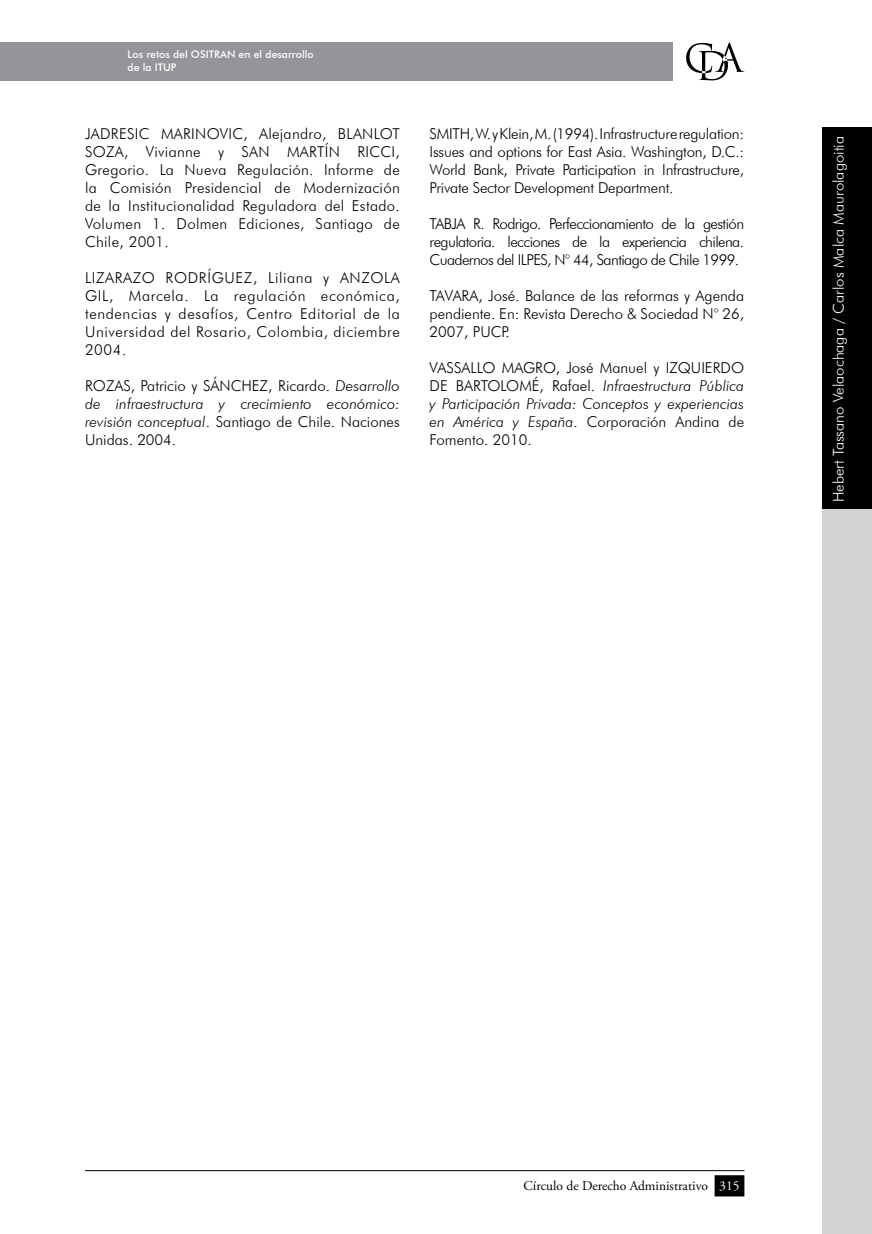
<style>
.page{position:relative;width:872px;height:1234px;background:#fff}
.page>*{position:absolute;margin:0;border:0;box-sizing:border-box;transform-origin:0 0}
.t1{font:300 15px/18px "Futura BT";color:#000;text-align:justify}
.t2{font:italic 300 15px/18px "Futura BT";color:#000;text-align:justify}
.t3{font:300 15px "Futura BT";color:#fff}
.t4{font:13.5px "Adobe Garamond Pro";color:#000}
.t5{font:500 10.5px/12.6px "Futura BT";color:#fff}
.s1{font-style:italic}
.s2{font-style:normal}
.s3{color:#fff}
</style>
<div class="page">
<div style="left:822px;top:211px;width:50px;height:1022px;background:#d1d3d4"></div>
<div style="left:822px;top:128px;width:50px;height:381px;background:#000"></div>
<div style="left:0;top:43px;width:673px;height:38px;background:#939598"></div>
<svg style="left:686px;top:42px;width:58px;height:38px"></svg>
<hr style="left:85px;top:1169px;width:659px;height:1px;background:#000">
<div style="left:715px;top:1175px;width:28px;height:20px;background:#000"></div>
<div style="left:714px;top:1174px;width:30px;height:22px;border:2px solid #000"></div>
<p class="t5" style="left:128px;top:48px;width:188px">Los retos del OSITRAN en el desarrollo de la ITUP</p>
<p class="t1" style="left:85px;top:125px;width:316px">JAD RESI C MARI NOVI C, Alejandro, BLANLOT SOZA, Vivianne y SAN MARTÍN RI CCI , Gregorio. La Nueva Regulación. I nforme de la Comisión Presidencial de Modernización de la I nstitucionalidad Reguladora del Estado.<br>Volumen 1. Dolmen Ediciones, Santiago de Chile, 2001.</p>
<p class="t1" style="left:85px;top:269px;width:316px">LIZARAZO RODRÍGUEZ, Liliana y ANZOLA GI L, Marcela. La regulación económica, tendencias y desafíos, Centro Editorial de la Universidad del Rosario, Colombia, diciembre 2004.</p>
<p class="t1" style="left:85px;top:377px;width:316px">ROZAS, Patricio y SÁNCHEZ, Ricardo. <span class="s1">Desarrollo de infraestructura y crecimiento económico: revisión conceptual</span>. Santiago de Chile. Naciones Unidas. 2004.</p>
<p class="t1" style="left:429px;top:125px;width:316px">SMITH, W. y Klein, M. (1994). I nfrastructure regulation:<br>Issues and options for East Asia. Washington, D.C.:<br>World Bank, Private Participation in I nfrastructure, Private Sector Development Department.</p>
<p class="t1" style="left:429px;top:215px;width:316px">TABJA R. Rodrigo. Perfeccionamiento de la gestión regulatoria. lecciones de la experiencia chilena.<br>Cuadernos del I LPES, N° 44, Santiago de Chile 1999.</p>
<p class="t1" style="left:429px;top:287px;width:9px">TAVA</p>
<p class="t1" style="left:429px;top:287px;width:316px;text-indent:32px">RA, José. Balance de las reformas y Agenda pendiente. E n: Revista Derecho &amp; Sociedad N° 26, 2007, PUCP.</p>
<p class="t1" style="left:429px;top:359px;width:10px">VASSA</p>
<p class="t2" style="left:429px;top:359px;width:316px;text-indent:41px"><span class="s2">LLO MAGRO, José Manuel y IZQUIE RDO DE BARTOLOMÉ, Rafael.</span> Infraestructura Pública y Participación Privada: Conceptos y experiencias en América y España<span class="s2">. Corporación Andina de Fomento. 2010.</span></p>
<p class="t3" style="left:829px;top:502px;width:367px;rotate:-90deg">Hebert Tassano Velaochaga / Carlos Malca Maurolagoitia</p>
<p class="t4" style="left:523px;top:1176px;width:217px">Círculo de Derecho Administrativo <span class="s3">315</span></p>
</div>
